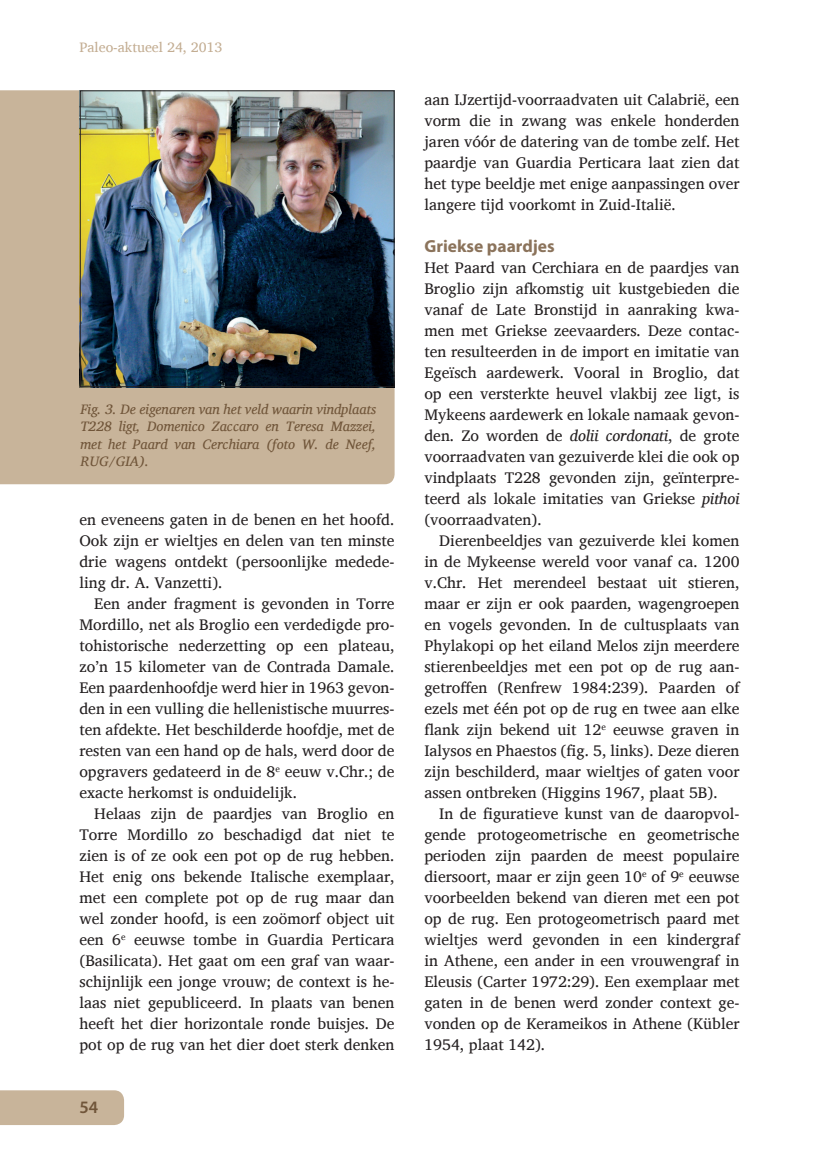
<style>
.page{position:relative;width:819px;height:1166px;background:#fff}
.page>*{position:absolute;margin:0;border:0;box-sizing:border-box;transform-origin:0 0}
.Kopje{font:700 17.5px "Myriad Pro";color:#8b735b}
.t1{font:600 17.5px "Myriad Pro";color:#705539}
.Plat{font:15.75px/21px "Charis SIL";color:#231f20;text-align:justify}
.Afbeeldingstekst{font:italic 14px/17.5px "Charis SIL";color:#705539;text-align:justify}
.t2{font:14px "Charis SIL";color:#c3ad92}
.s1{font-style:italic}
</style>
<div class="page">
<div style="left:0;top:1090px;width:124px;height:35px;background:#c8b49a"></div>
<div style="left:0;top:90px;width:394px;height:394px;background:#c8b49a"></div>
<img style="left:82px;top:92px;width:310px;height:293px">
<div style="left:80px;top:90px;width:314px;height:297px;border:1px solid #231f20"></div>
<p class="t2" style="left:79px;top:39px;width:144px">Paleo-aktueel 24, 2013</p>
<p class="Afbeeldingstekst" style="left:80px;top:400px;width:297px">Fig. 3. De eigenaren van het veld waarin vindplaats T228 ligt, Domenico Zaccaro en Teresa Mazzei, met het Paard van Cerchiara (foto W. de Neef, RUG/GIA).</p>
<p class="Plat" style="left:79px;top:509px;width:317px">en eveneens gaten in de benen en het hoofd.<br>Ook zijn er wieltjes en delen van ten minste drie wagens ontdekt (persoonlijke medede&shy;ling dr. A. Vanzetti).</p>
<p class="Plat" style="left:79px;top:593px;width:317px;text-indent:15px">Een ander fragment is gevonden in Torre Mordillo, net als Broglio een verdedigde pro&shy;tohistorische nederzetting op een plateau, zo’n 15 kilometer van de Contrada Damale.<br>Een paardenhoofdje werd hier in 1963 gevon&shy;den in een vulling die hellenistische muurres&shy;ten afdekte. Het beschilderde hoofdje, met de resten van een hand op de hals, werd door de opgravers gedateerd in de 8<sup>e</sup> eeuw v.Chr.; de exacte herkomst is onduidelijk.</p>
<p class="Plat" style="left:79px;top:803px;width:317px;text-indent:15px">Helaas zijn de paardjes van Broglio en Torre Mordillo zo beschadigd dat niet te zien is of ze ook een pot op de rug hebben.<br>Het enig ons bekende Italische exemplaar, met een complete pot op de rug maar dan wel zonder hoofd, is een zoömorf object uit een 6<sup>e</sup> eeuwse tombe in Guardia Perticara (Basilicata). Het gaat om een graf van waar&shy;schijnlijk een jonge vrouw; de context is he&shy;laas niet gepubliceerd. In plaats van benen heeft het dier horizontale ronde buisjes. De pot op de rug van het dier doet sterk denken</p>
<p class="t1" style="left:79px;top:1096px;width:20px">54</p>
<p class="Plat" style="left:424px;top:89px;width:317px">aan IJzertijd-voorraadvaten uit Calabrië, een vorm die in zwang was enkele honderden jaren vóór de datering van de tombe zelf. Het paardje van Guardia Perticara laat zien dat het type beeldje met enige aanpassingen over langere tijd voorkomt in Zuid-Italië.</p>
<p class="Kopje" style="left:424px;top:235px;width:132px">Griekse paardjes</p>
<p class="Plat" style="left:424px;top:257px;width:317px">Het Paard van Cerchiara en de paardjes van Broglio zijn afkomstig uit kustgebieden die vanaf de Late Bronstijd in aanraking kwa&shy;men met Griekse zeevaarders. Deze contac&shy;ten resulteerden in de import en imitatie van Egeïsch aardewerk. Vooral in Broglio, dat op een versterkte heuvel vlakbij zee ligt, is Mykeens aardewerk en lokale namaak gevon&shy;den. Zo worden de <span class="s1">dolii cordonati</span>, de grote voorraadvaten van gezuiverde klei die ook op vindplaats T228 gevonden zijn, geïnterpre&shy;teerd als lokale imitaties van Griekse <span class="s1">pithoi </span>(voorraadvaten).</p>
<p class="Plat" style="left:424px;top:530px;width:317px;text-indent:15px">Dierenbeeldjes van gezuiverde klei komen in de Mykeense wereld voor vanaf ca. 1200 v.Chr. Het merendeel bestaat uit stieren, maar er zijn er ook paarden, wagengroepen en vogels gevonden. In de cultusplaats van Phylakopi op het eiland Melos zijn meerdere stierenbeeldjes met een pot op de rug aan&shy;getroffen (Renfrew 1984:239). Paarden of ezels met één pot op de rug en twee aan elke flank zijn bekend uit 12<sup>e</sup> eeuwse graven in Ialysos en Phaestos (fig. 5, links). Deze dieren zijn beschilderd, maar wieltjes of gaten voor assen ontbreken (Higgins 1967, plaat 5B).</p>
<p class="Plat" style="left:424px;top:803px;width:317px;text-indent:15px">In de figuratieve kunst van de daaropvol&shy;gende protogeometrische en geometrische perioden zijn paarden de meest populaire diersoort, maar er zijn geen 10<sup>e</sup> of 9<sup>e</sup> eeuwse voorbeelden bekend van dieren met een pot op de rug. Een protogeometrisch paard met wieltjes werd gevonden in een kindergraf in Athene, een ander in een vrouwengraf in Eleusis (Carter 1972:29). Een exemplaar met gaten in de benen werd zonder context ge&shy;vonden op de Kerameikos in Athene (Kübler 1954, plaat 142).</p>
</div>
